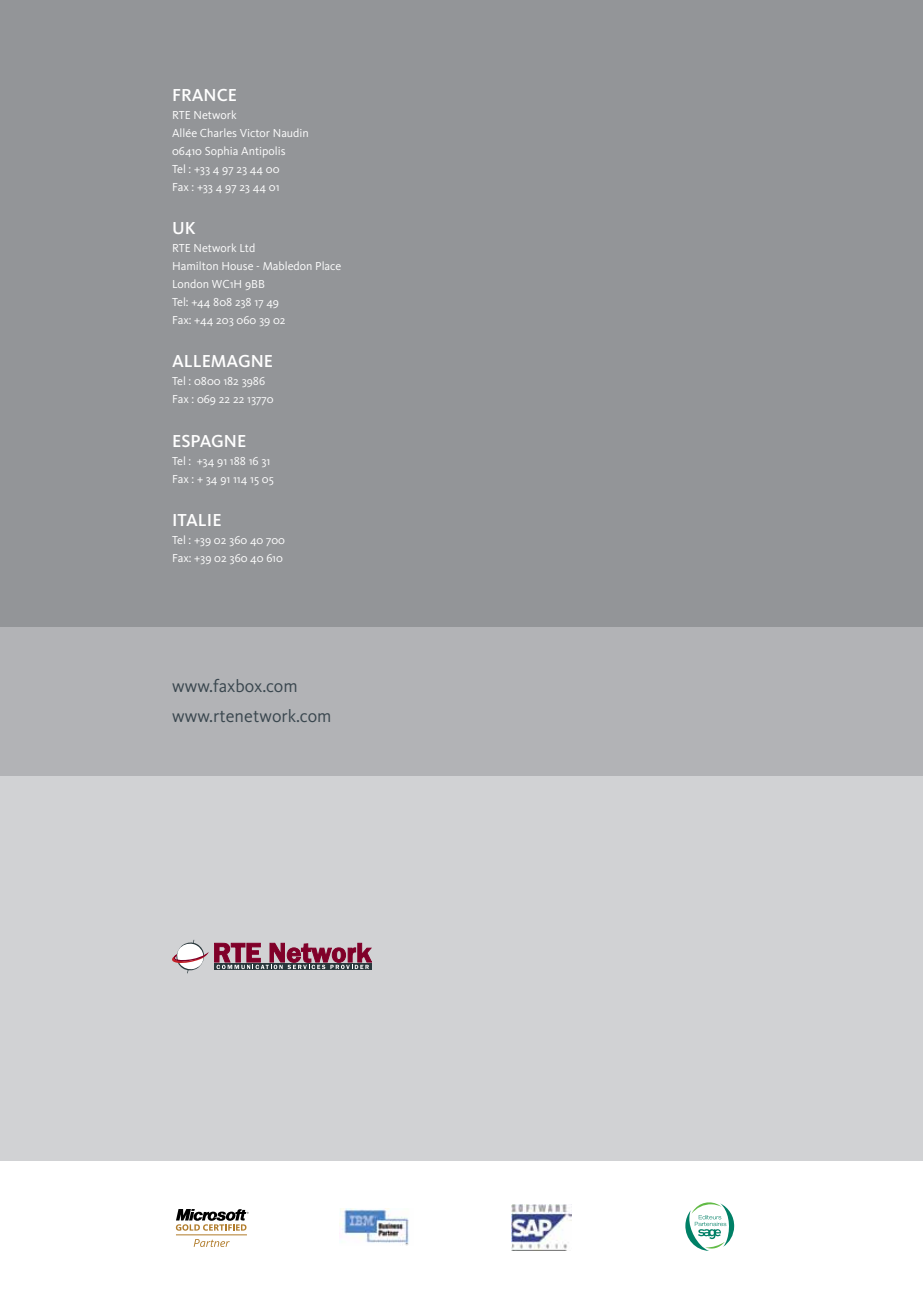
<style>
.page{position:relative;width:923px;height:1297px;background:#fff}
.page>*{position:absolute;margin:0;border:0;box-sizing:border-box;transform-origin:0 0}
.t1{font:18px/30px "Kievit";color:#39464e}
.t2{font:500 18px "Kievit";color:#fff}
.t3{font:12px/18px "Kievit";color:#fff}
</style>
<div class="page">
<div style="left:0;top:0;width:923px;height:627px;background:#939598"></div>
<div style="left:0;top:627px;width:923px;height:149px;background:#b2b3b6"></div>
<div style="left:0;top:776px;width:923px;height:384px;background:#d1d2d4"></div>
<hr style="left:176px;top:1234px;width:71px;height:1px;background:#b17c2b">
<svg style="left:194px;top:1239px;width:36px;height:8px"></svg>
<svg style="left:176px;top:1209px;width:73px;height:22px"></svg>
<img style="left:340px;top:1209px;width:69px;height:37px">
<img style="left:512px;top:1205px;width:59px;height:45px">
<svg style="left:685px;top:1202px;width:50px;height:49px"></svg>
<svg style="left:172px;top:940px;width:200px;height:33px"></svg>
<h1 class="t2" style="left:172px;top:85px;width:66px">FRANCE</h1>
<p class="t3" style="left:172px;top:106px;width:138px">RTE Network<br>Allée Charles Victor Naudin<br>06410 Sophia Antipolis<br>Tel : +33 4 97 23 44 00<br>Fax : +33 4 97 23 44 01</p>
<h1 class="t2" style="left:172px;top:218px;width:25px">UK</h1>
<p class="t3" style="left:172px;top:239px;width:171px">RTE Network Ltd<br>Hamilton House - Mabledon Place<br>London WC1H 9BB<br>Tel: +44 808 238 17 49<br>Fax: +44 203 060 39 02</p>
<h1 class="t2" style="left:172px;top:351px;width:103px">ALLEMAGNE</h1>
<p class="t3" style="left:172px;top:373px;width:103px">Tel : 0800 182 3986<br>Fax : 069 22 22 13770</p>
<h1 class="t2" style="left:172px;top:430px;width:76px">ESPAGNE</h1>
<p class="t3" style="left:172px;top:452px;width:103px">Tel : +34 91 188 16 31<br>Fax : + 34 91 114 15 05</p>
<h1 class="t2" style="left:172px;top:509px;width:51px">ITALIE</h1>
<p class="t3" style="left:172px;top:531px;width:115px">Tel : +39 02 360 40 700<br>Fax: +39 02 360 40 610</p>
<h1 class="t1" style="left:172px;top:671px;width:161px">www.faxbox.com www.rtenetwork.com</h1>
</div>
